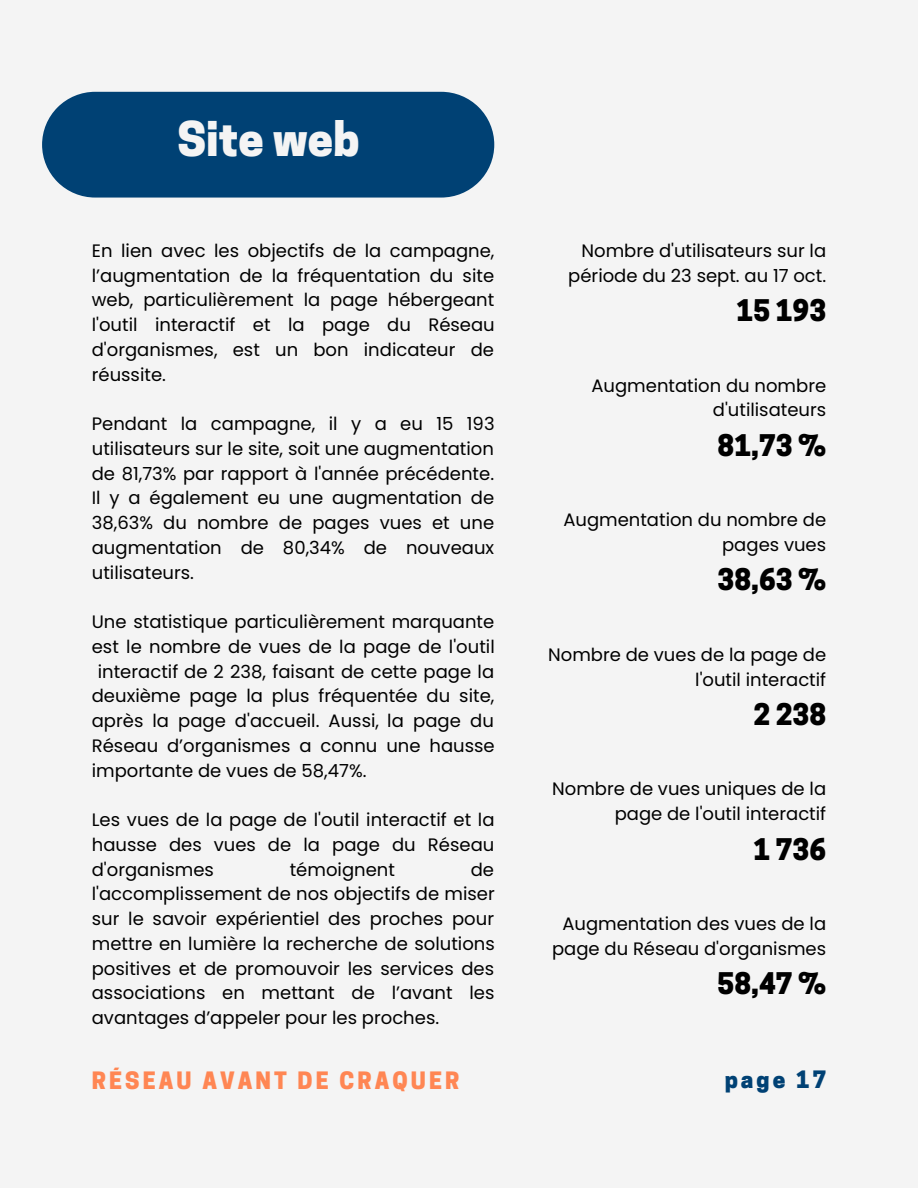
<style>
.page{position:relative;width:918px;height:1188px;background:#f4f4f4}
.page>*{position:absolute;margin:0;border:0;box-sizing:border-box;transform-origin:0 0}
.t1{font:800 45px "Cooper Hewitt";color:#f4f4f4}
.t2{font:800 28.05px "Cooper Hewitt";color:#000}
.t3{font:800 22.5px "Cooper Hewitt";letter-spacing:.135em;color:#ff8653}
.t4{font:800 22.5px "Cooper Hewitt";letter-spacing:.135em;color:#004174}
.t5{font:18px/24.8px "Poppins";color:#000;text-align:right}
</style>
<div class="page">
<div style="left:42px;top:92px;width:452px;height:106px;background:#004174"></div>
<h1 class="t1" style="left:177px;top:122px;width:184px">Site web</h1>
<p class="t5" style="left:92px;top:238px;width:405px;text-align:justify">En lien avec les objectifs de la campagne, l’augmentation de la fréquentation du site web, particulièrement la page hébergeant l'outil interactif et la page du Réseau d'organismes, est un bon indicateur de réussite.</p>
<p class="t5" style="left:92px;top:412px;width:404px;text-align:justify">Pendant la campagne, il y a eu 15 193 utilisateurs sur le site, soit une augmentation de 81,73% par rapport à l'année précédente.<br>Il y a également eu une augmentation de 38,63% du nombre de pages vues et une augmentation de 80,34% de nouveaux utilisateurs.</p>
<p class="t5" style="left:92px;top:610px;width:404px">Une statistique particulièrement marquante</p>
<p class="t5" style="left:92px;top:634px;width:404px">est le nombre de vues de la page de l'outil</p>
<p class="t5" style="left:98px;top:659px;width:398px">interactif de 2 238, faisant de cette page la</p>
<p class="t5" style="left:92px;top:684px;width:404px">deuxième page la plus fréquentée du site,</p>
<p class="t5" style="left:92px;top:709px;width:404px">après la page d'accueil. Aussi, la page du</p>
<p class="t5" style="left:92px;top:733px;width:404px">Réseau d’organismes a connu une hausse</p>
<p class="t5" style="left:92px;top:758px;width:276px">importante de vues de 58,47%.</p>
<p class="t5" style="left:92px;top:808px;width:404px;text-align:justify">Les vues de la page de l'outil interactif et la hausse des vues de la page du Réseau d'organismes</p>
<p class="t5" style="left:290px;top:857px;width:107px">témoignent</p>
<p class="t5" style="left:92px;top:857px;width:405px;text-align:justify;text-indent:379px">de l'accomplissement de nos objectifs de miser sur le savoir expérientiel des proches pour mettre en lumière la recherche de solutions positives et de promouvoir les services des associations en mettant de l’avant les avantages d’appeler pour les proches.</p>
<p class="t5" style="left:568px;top:238px;width:259px">Nombre d'utilisateurs sur la période du 23 sept. au 17 oct.</p>
<h2 class="t2" style="left:737px;top:300px;width:91px">15 193</h2>
<p class="t5" style="left:592px;top:373px;width:236px">Augmentation du nombre d'utilisateurs</p>
<h2 class="t2" style="left:718px;top:434px;width:110px">81,73 %</h2>
<p class="t5" style="left:563px;top:508px;width:264px">Augmentation du nombre de pages vues</p>
<h2 class="t2" style="left:718px;top:569px;width:110px">38,63 %</h2>
<p class="t5" style="left:548px;top:642px;width:280px">Nombre de vues de la page de l'outil interactif</p>
<h2 class="t2" style="left:753px;top:704px;width:74px">2 238</h2>
<p class="t5" style="left:552px;top:777px;width:275px">Nombre de vues uniques de la page de l'outil interactif</p>
<h2 class="t2" style="left:753px;top:839px;width:74px">1 736</h2>
<p class="t5" style="left:552px;top:911px;width:276px;text-align:center">Augmentation des vues de la page du Réseau d'organismes</p>
<h2 class="t2" style="left:718px;top:973px;width:110px">58,47 %</h2>
<p class="t3" style="left:92px;top:1072px;width:369px">RÉSEAU AVANT DE CRAQUER</p>
<p class="t4" style="left:725px;top:1071px;width:103px">page 17</p>
</div>
